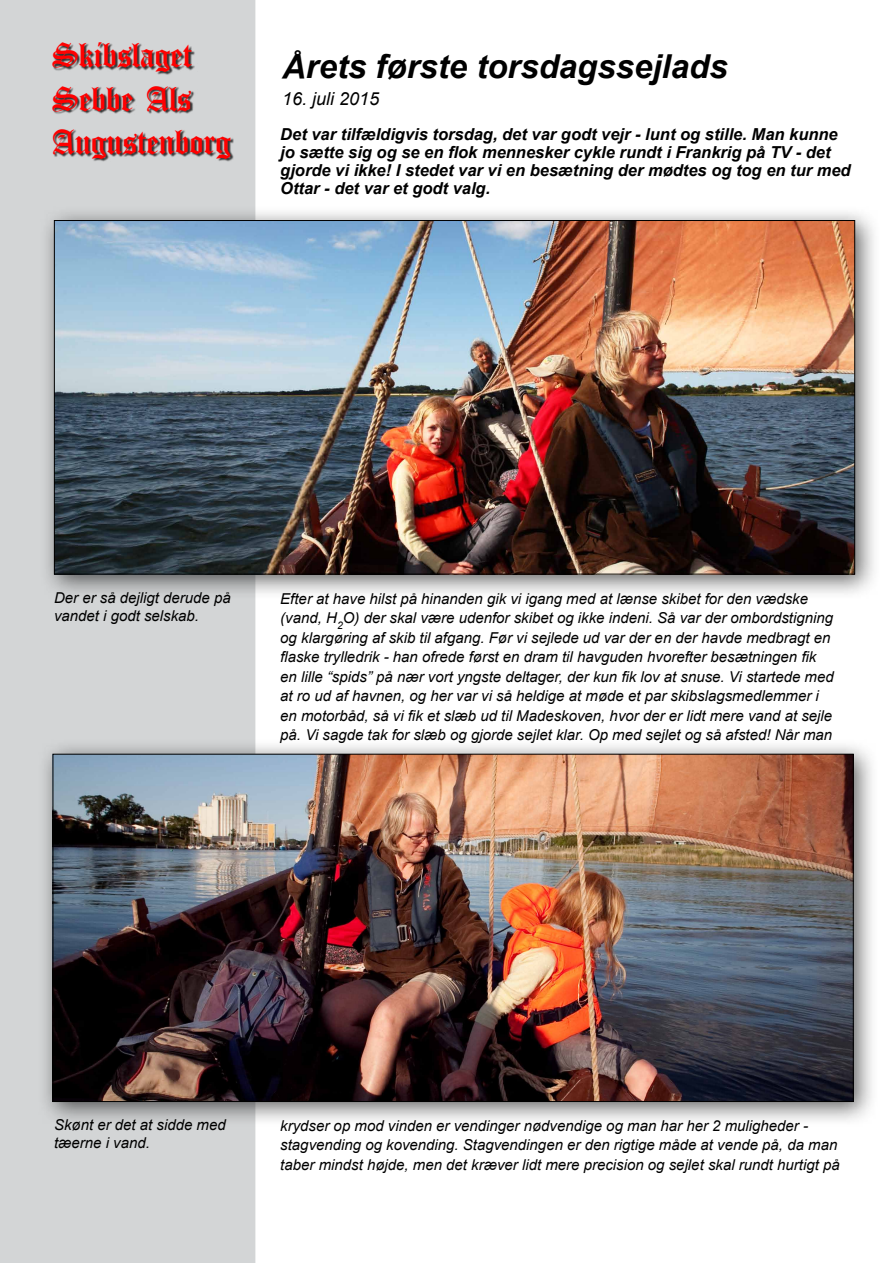
<style>
.page{position:relative;width:893px;height:1263px;background:#fff}
.page>*{position:absolute;margin:0;border:0;box-sizing:border-box;transform-origin:0 0}
.t1{font:36px/43.2px "Canterbury";color:#f00}
.t2{font:italic 700 33px "Arial";color:#000}
.t3{font:italic 18px "Arial";color:#000}
.t4{font:italic 700 16.5px/18px "Arial";color:#000}
.t5{font:italic 15px/19.5px "Arial";color:#000}
</style>
<div class="page">
<div style="left:1px;top:1px;width:254px;height:1261px;background:#d3d5d6"></div>
<div style="left:0;top:0;width:255px;height:1263px;border:2px solid #d3d5d6"></div>
<div style="left:38px;top:204px;width:841px;height:395px;background:#000;opacity:.6"></div>
<img style="left:56px;top:222px;width:797px;height:350px">
<div style="left:53px;top:43px;width:181px;height:119px;background:#000;opacity:.75"></div>
<div style="left:36px;top:738px;width:842px;height:388px;background:#000;opacity:.6"></div>
<img style="left:55px;top:756px;width:797px;height:344px">
<h1 class="t1" style="left:52px;top:34px;width:180px">Skibslaget<br>Sebbe Als<br>Augustenborg</h1>
<h2 class="t2" style="left:282px;top:44px;width:447px">Årets første torsdagssejlads</h2>
<p class="t3" style="left:282px;top:87px;width:99px">16. juli 2015</p>
<p class="t4" style="left:280px;top:126px;width:572px">Det var tilfældigvis torsdag, det var godt vejr - lunt og stille. Man kunne jo sætte sig og se en flok mennesker cykle rundt i Frankrig på TV - det gjorde vi ikke! I stedet var vi en besætning der mødtes og tog en tur med Ottar - det var et godt valg.</p>
<p class="t5" style="left:54px;top:589px;width:178px;line-height:18px">Der er så dejligt derude på vandet i godt selskab.</p>
<p class="t5" style="left:280px;top:589px;width:555px">Efter at have hilst på hinanden gik vi igang med at lænse skibet for den vædske (vand, H<sub>2</sub>O) der skal være udenfor skibet og ikke indeni. Så var der ombordstigning og klargøring af skib til afgang. Før vi sejlede ud var der en der havde medbragt en flaske trylledrik - han ofrede først en dram til havguden hvorefter besætningen fik en lille “spids” på nær vort yngste deltager, der kun fik lov at snuse. Vi startede med at ro ud af havnen, og her var vi så heldige at møde et par skibslagsmedlemmer i en motorbåd, så vi fik et slæb ud til Madeskoven, hvor der er lidt mere vand at sejle på. Vi sagde tak for slæb og gjorde sejlet klar. Op med sejlet og så afsted! Når man</p>
<p class="t5" style="left:54px;top:1116px;width:173px;line-height:18px">Skønt er det at sidde med tæerne i vand.</p>
<p class="t5" style="left:280px;top:1116px;width:561px">krydser op mod vinden er vendinger nødvendige og man har her 2 muligheder - stagvending og kovending. Stagvendingen er den rigtige måde at vende på, da man taber mindst højde, men det kræver lidt mere precision og sejlet skal rundt hurtigt på</p>
</div>
